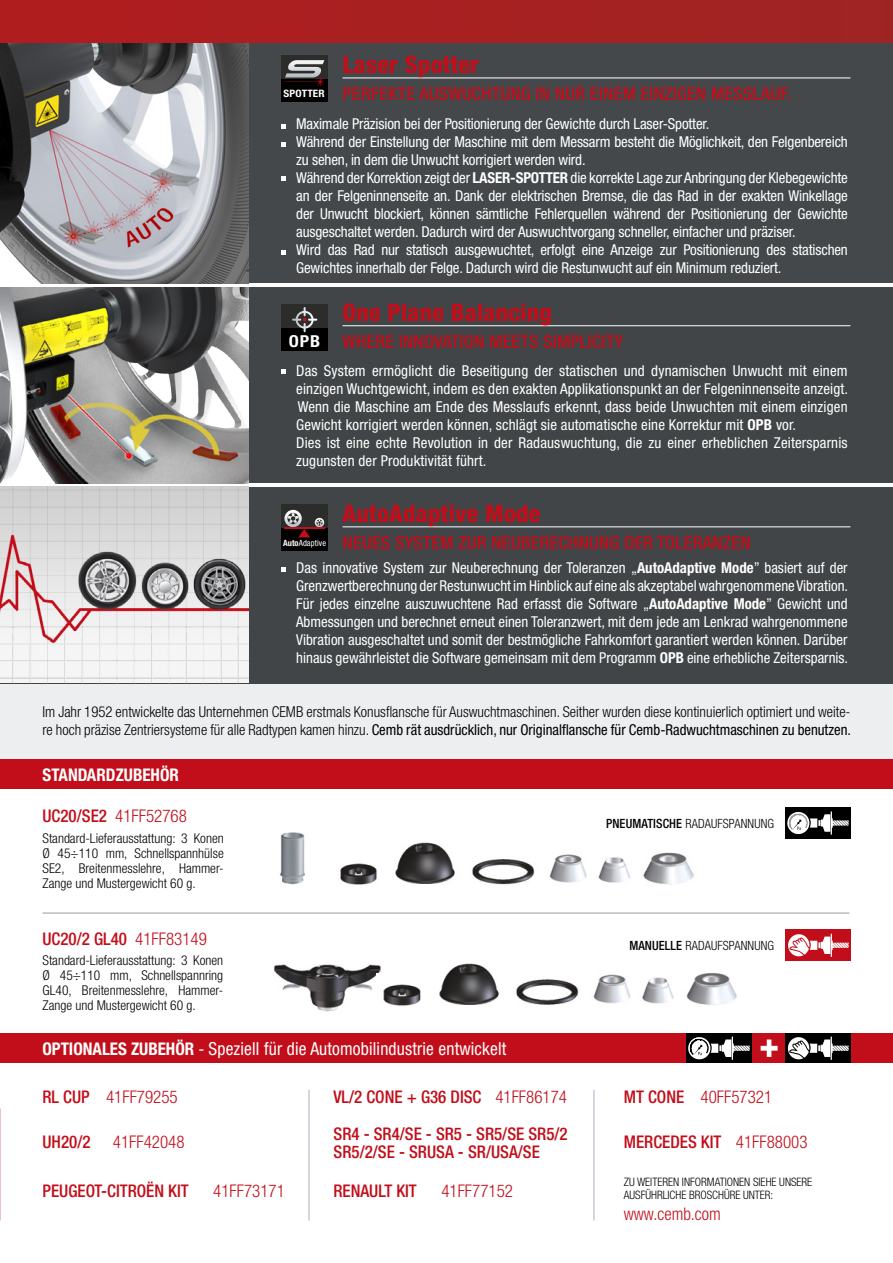
<style>
.page{position:relative;width:893px;height:1263px;background:#fff}
.page>*{position:absolute;margin:0;border:0;box-sizing:border-box;transform-origin:0 0}
.t1{font:800 condensed 24px "Helvetica Neue LT Std";letter-spacing:.01em;color:#c20e1a}
.t2{font:500 condensed 18px "Helvetica Neue LT Std";letter-spacing:.01em;color:#c20e1a}
.t3{font:condensed 18px "Helvetica Neue LT Std";letter-spacing:.01em;color:#fff}
.t4{font:500 condensed 17.4px/18px "Helvetica Neue LT Std";color:#c20e1a}
.t5{font:300 condensed 17.4px "Helvetica Neue LT Std";color:#c20e1a}
.t6{font:700 condensed 17.4px "Helvetica Neue LT Std";color:#fff}
.t7{font:700 condensed 16.5px "Helvetica Neue LT Std";color:#fff;scale:1.1 1}
.t8{font:condensed 15px/18px "Helvetica Neue LT Std";letter-spacing:-.01em;color:#fff}
.t9{font:condensed 15px/18px "Helvetica Neue LT Std";letter-spacing:.01em;color:#fff}
.t10{font:300 condensed 15px/18px "Helvetica Neue LT Std";color:#000}
.t11{font:300 condensed 13.5px/15px "Helvetica Neue LT Std";color:#000;text-align:justify}
.t12{font:300 condensed 12.75px "Helvetica Neue LT Std";letter-spacing:.01em;color:#000}
.t13{font:300 condensed 11.7px/13.5px "Helvetica Neue LT Std";color:#000}
.t14{font:700 condensed 10.2px "Helvetica Neue LT Std";letter-spacing:.02em;color:#fff;scale:1.1 1}
.t15{font:condensed 8.7px "Helvetica Neue LT Std";letter-spacing:.01em;color:#fff}
.s1{font-weight:700}
.s2{font-weight:400}
.s3{font-weight:500}
.s4{font-weight:300}
.s5{font-weight:700;font-size:17.4px}
.s6{font-size:17.4px}
</style>
<div class="page">
<svg style="left:0;top:0;width:893px;height:44px"></svg>
<div style="left:0;top:684px;width:893px;height:74px;background:#edeeef"></div>
<div style="left:0;top:1033px;width:893px;height:30px;background:#c20e1a"></div>
<div style="left:0;top:759px;width:893px;height:30px;background:#c20e1a"></div>
<img style="left:273px;top:964px;width:108px;height:48px">
<img style="left:376px;top:974px;width:45px;height:37px">
<img style="left:439px;top:963px;width:60px;height:42px">
<img style="left:516px;top:979px;width:63px;height:26px">
<img style="left:593px;top:972px;width:144px;height:33px">
<img style="left:340px;top:863px;width:37px;height:22px">
<img style="left:395px;top:842px;width:60px;height:42px">
<img style="left:472px;top:859px;width:63px;height:26px">
<img style="left:549px;top:852px;width:145px;height:33px">
<img style="left:280px;top:833px;width:25px;height:52px">
<div style="left:785px;top:930px;width:65px;height:31px;background:#c20e1a"></div>
<svg style="left:788px;top:933px;width:61px;height:24px"></svg>
<hr style="left:308px;top:1090px;width:2px;height:130px;background:#b1bbc3">
<hr style="left:593px;top:1090px;width:1px;height:130px;background:#b1bbc3">
<div style="left:785px;top:807px;width:65px;height:32px;background:#000"></div>
<svg style="left:787px;top:811px;width:62px;height:24px"></svg>
<div style="left:686px;top:1033px;width:66px;height:30px;background:#000"></div>
<svg style="left:688px;top:1036px;width:62px;height:24px"></svg>
<div style="left:785px;top:1033px;width:65px;height:30px;background:#000"></div>
<svg style="left:787px;top:1036px;width:62px;height:24px"></svg>
<svg style="left:761px;top:1039px;width:17px;height:18px"></svg>
<hr style="left:43px;top:913px;width:806px;height:1px;background:#9c9b9b">
<div style="left:0;top:44px;width:893px;height:239px;background:#44484a"></div>
<div style="left:0;top:287px;width:893px;height:196px;background:#424547"></div>
<div style="left:0;top:487px;width:893px;height:196px;background:#424547"></div>
<img style="left:0;top:287px;width:249px;height:196px">
<img style="left:0;top:487px;width:249px;height:196px">
<div style="left:281px;top:78px;width:47px;height:23px;background:#000"></div>
<div style="left:281px;top:55px;width:47px;height:23px;background:#2c2c2b"></div>
<hr style="left:284px;top:82px;width:32px;height:1px;background:#c20e1a">
<svg style="left:285px;top:60px;width:40px;height:26px"></svg>
<div style="left:281px;top:527px;width:47px;height:24px;background:#000"></div>
<div style="left:281px;top:504px;width:47px;height:23px;background:#2c2c2b"></div>
<svg style="left:284px;top:510px;width:40px;height:27px"></svg>
<div style="left:281px;top:327px;width:47px;height:23px;background:#000"></div>
<div style="left:281px;top:304px;width:47px;height:23px;background:#2c2c2b"></div>
<svg style="left:292px;top:307px;width:25px;height:25px"></svg>
<img style="left:0;top:44px;width:249px;height:239px">
<svg style="left:281px;top:124px;width:5px;height:5px"></svg>
<svg style="left:281px;top:142px;width:5px;height:5px"></svg>
<svg style="left:281px;top:176px;width:5px;height:5px"></svg>
<svg style="left:281px;top:250px;width:5px;height:5px"></svg>
<hr style="left:342px;top:78px;width:508px;height:1px;background:#fff">
<svg style="left:281px;top:567px;width:5px;height:5px"></svg>
<hr style="left:342px;top:527px;width:508px;height:1px;background:#fff">
<svg style="left:281px;top:369px;width:5px;height:5px"></svg>
<hr style="left:342px;top:325px;width:508px;height:1px;background:#fff">
<p class="t14" style="left:283px;top:87px;width:39px">SPOTTER</p>
<h1 class="t1" style="left:342px;top:50px;width:138px">Laser Spotter</h1>
<p class="t2" style="left:342px;top:83px;width:450px">PERFEKTE AUSWUCHTUNG IN NUR EINEM EINZIGEN MESSLAUF.</p>
<p class="t8" style="left:296px;top:114px;width:553px">Maximale Präzision bei der Positionierung der Gewichte durch Laser-Spotter.<br>Während der Einstellung der Maschine mit dem Messarm besteht die Möglichkeit, den Felgenbereich zu sehen, in dem die Unwucht korrigiert werden wird.<br>Während der Korrektion zeigt der <span class="s1">LASER-SPOTTER</span> die korrekte Lage zur Anbringung der Klebegewichte an der Felgeninnenseite an. Dank der elektrischen Bremse, die das Rad in der exakten Winkellage der Unwucht blockiert, können sämtliche Fehlerquellen während der Positionierung der Gewichte ausgeschaltet werden. Dadurch wird der Auswuchtvorgang schneller, einfacher und präziser.<br>Wird das Rad nur statisch ausgewuchtet, erfolgt eine Anzeige zur Positionierung des statischen Gewichtes innerhalb der Felge. Dadurch wird die Restunwucht auf ein Minimum reduziert.</p>
<p class="t7" style="left:289px;top:331px;width:30px">OPB</p>
<h1 class="t1" style="left:342px;top:298px;width:211px">One Plane Balancing</h1>
<p class="t2" style="left:342px;top:331px;width:282px">WHERE INNOVATION MEETS SIMPLICITY</p>
<p class="t9" style="left:296px;top:361px;width:553px">Das System ermöglicht die Beseitigung der statischen und dynamischen Unwucht mit einem einzigen Wuchtgewicht, indem es den exakten Applikationspunkt an der Felgeninnenseite anzeigt.<br>Wenn die Maschine am Ende des Messlaufs erkennt, dass beide Unwuchten mit einem einzigen Gewicht korrigiert werden können, schlägt sie automatische eine Korrektur mit <span class="s1">OPB</span> vor.<br>Dies ist eine echte Revolution in der Radauswuchtung, die zu einer erheblichen Zeitersparnis zugunsten der Produktivität führt.</p>
<p class="t15" style="left:283px;top:538px;width:45px"><span class="s1">Auto</span>Adaptive</p>
<h1 class="t1" style="left:342px;top:499px;width:199px">AutoAdaptive Mode</h1>
<p class="t2" style="left:342px;top:532px;width:410px">NEUES SYSTEM ZUR NEUBERECHNUNG DER TOLERANZEN</p>
<p class="t8" style="left:296px;top:559px;width:553px;text-align:justify">Das innovative System zur Neuberechnung der Toleranzen „<span class="s1">AutoAdaptive Mode</span>” basiert auf der Grenzwertberechnung der Restunwucht im Hinblick auf eine als akzeptabel wahrgenommene Vibration.<br>Für jedes einzelne auszuwuchtene Rad erfasst die Software „<span class="s1">AutoAdaptive Mode</span>” Gewicht und Abmessungen und berechnet erneut einen Toleranzwert, mit dem jede am Lenkrad wahrgenommene Vibration ausgeschaltet und somit der bestmögliche Fahrkomfort garantiert werden können. Darüber hinaus gewährleistet die Software gemeinsam mit dem Programm <span class="s1">OPB</span> eine erhebliche Zeitersparnis.</p>
<p class="t10" style="left:43px;top:702px;width:810px">Im Jahr 1952 entwickelte das Unternehmen CEMB erstmals Konusflansche für Auswuchtmaschinen. Seither wurden diese kontinuierlich optimiert und weite&shy;re hoch präzise Zentriersysteme für alle Radtypen kamen hinzu. <span class="s2">Cemb rät ausdrücklich, nur Originalflansche für Cemb-Radwuchtmaschinen zu benutzen.</span></p>
<p class="t6" style="left:43px;top:765px;width:138px">STANDARDZUBEHÖR</p>
<p class="t5" style="left:43px;top:806px;width:146px"><span class="s3">UC20/SE2</span> 41FF52768</p>
<p class="t11" style="left:43px;top:830px;width:183px">Standard-Lieferausstattung: 3 Konen Ø 45÷110 mm, Schnellspannhülse SE2, Breitenmesslehre, Hammer-Zange und Mustergewicht 60 g.</p>
<p class="t4" style="left:43px;top:929px;width:166px">UC20/2 GL40 <span class="s4">41FF83149</span></p>
<p class="t11" style="left:43px;top:953px;width:182px">Standard-Lieferausstattung: 3 Konen Ø 45÷110 mm, Schnellspannring GL40, Breitenmesslehre, Hammer-Zange und Mustergewicht 60 g.</p>
<p class="t3" style="left:43px;top:1038px;width:465px"><span class="s5">OPTIONALES ZUBEHÖR</span> <span class="s6">-</span> Speziell für die Automobilindustrie entwickelt</p>
<p class="t12" style="left:606px;top:816px;width:169px"><span class="s3">PNEUMATISCHE</span> RADAUFSPANNUNG</p>
<p class="t12" style="left:629px;top:938px;width:146px"><span class="s3">MANUELLE</span> RADAUFSPANNUNG</p>
<p class="t4" style="left:333px;top:1087px;width:235px">VL/2 CONE + G36 DISC <span class="s4">41FF86174</span></p>
<p class="t5" style="left:43px;top:1086px;width:137px"><span class="s3">RL CUP</span> 41FF79255</p>
<p class="t5" style="left:624px;top:1086px;width:150px"><span class="s3">MT CONE</span> 40FF57321</p>
<p class="t4" style="left:43px;top:1132px;width:50px">UH20/2</p>
<p class="t5" style="left:113px;top:1131px;width:73px">41FF42048</p>
<p class="t4" style="left:43px;top:1181px;width:148px">PEUGEOT-CITROËN KIT</p>
<p class="t5" style="left:213px;top:1181px;width:73px">41FF73171</p>
<p class="t4" style="left:334px;top:1124px;width:236px">SR4 - SR4/SE - SR5 - SR5/SE SR5/2<br>SR5/2/SE - SRUSA - SR/USA/SE</p>
<p class="t4" style="left:333px;top:1181px;width:85px">RENAULT KIT</p>
<p class="t5" style="left:441px;top:1181px;width:73px">41FF77152</p>
<p class="t4" style="left:624px;top:1132px;width:185px">MERCEDES KIT <span class="s4">41FF88003</span></p>
<p class="t13" style="left:624px;top:1175px;width:190px">ZU WEITEREN INFORMATIONEN SIEHE UNSERE<br>AUSFÜHRLICHE BROSCHÜRE UNTER:</p>
<p class="t5" style="left:624px;top:1204px;width:98px">www.cemb.com</p>
</div>
